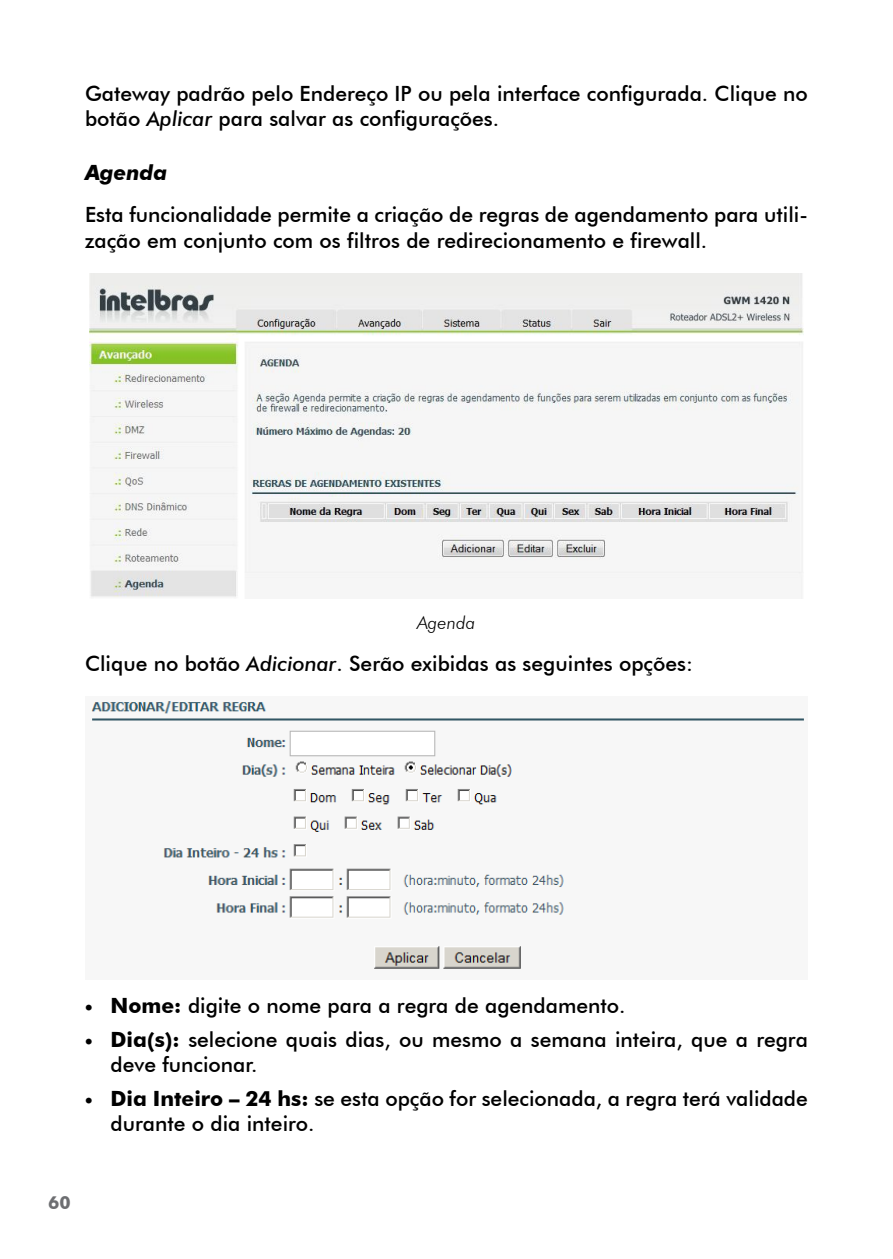
<style>
.page{position:relative;width:893px;height:1259px;background:#fff}
.page>*{position:absolute;margin:0;border:0;box-sizing:border-box;transform-origin:0 0}
.t1{font:500 21px/25.2px "Futura BT";color:#000}
.t2{font:italic 700 21px "Futura BT";color:#000}
.t3{font:italic 300 18px "Futura BT";color:#000}
.t4{font:700 18px "Futura BT";color:#6d6e71}
.s1{font-style:italic}
.s2{font-family:"Myriad Pro";font-weight:700;font-stretch:semi-expanded}
.s3{font-weight:700}
</style>
<div class="page">
<img style="left:90px;top:273px;width:713px;height:325px">
<img style="left:91px;top:701px;width:713px;height:268px">
<p class="t1" style="left:85px;top:81px;width:724px">Gateway padrão pelo Endereço IP ou pela interface configurada. Clique no botão <span class="s1">Aplicar</span> para salvar as configurações.</p>
<p class="t2" style="left:85px;top:160px;width:84px">Agenda</p>
<p class="t1" style="left:85px;top:202px;width:724px">Esta funcionalidade permite a criação de regras de agendamento para utili&shy;zação em conjunto com os filtros de redirecionamento e firewall.</p>
<p class="t3" style="left:418px;top:611px;width:59px">Agenda</p>
<p class="t1" style="left:85px;top:650px;width:609px">Clique no botão <span class="s1">Adicionar</span>. Serão exibidas as seguintes opções:</p>
<p class="t1" style="left:85px;top:992px;width:542px"><span class="s2">•</span> <span class="s3">Nome:</span> digite o nome para a regra de agendamento.</p>
<p class="t1" style="left:111px;top:1026px;width:699px;text-indent:-25px"><span class="s2">•</span> <span class="s3">Dia(s):</span> selecione quais dias, ou mesmo a semana inteira, que a regra deve funcionar.</p>
<p class="t1" style="left:111px;top:1085px;width:699px;text-indent:-25px"><span class="s2">•</span> <span class="s3">Dia Inteiro – 24 hs:</span> se esta opção for selecionada, a regra terá validade durante o dia inteiro.</p>
<p class="t4" style="left:48px;top:1191px;width:24px">60</p>
</div>
